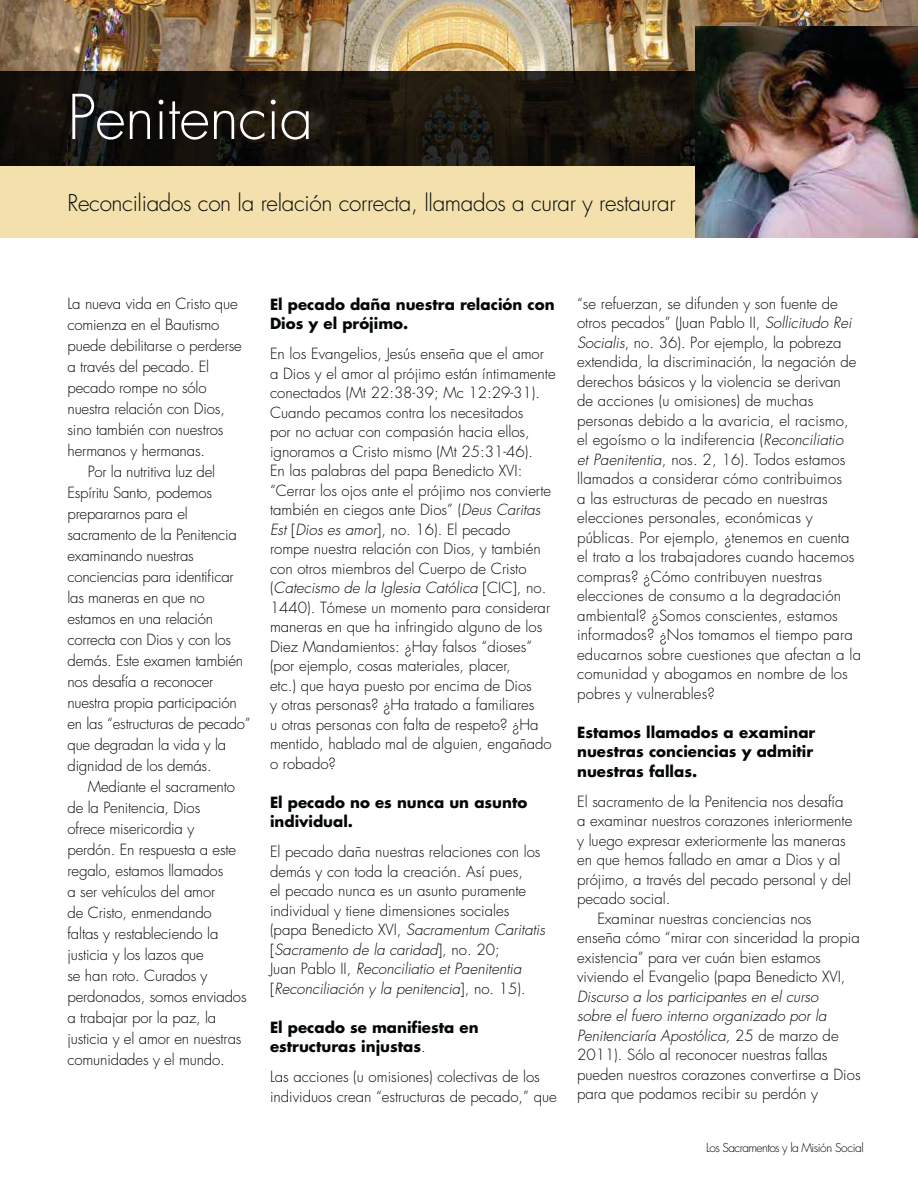
<style>
.page{position:relative;width:918px;height:1188px;background:#fff}
.page>*{position:absolute;margin:0;border:0;box-sizing:border-box;transform-origin:0 0}
.t1{font:300 60px "Futura";letter-spacing:-.01em;color:#fff}
.t2{font:300 22.5px "Futura";letter-spacing:-.015em;color:#030806}
.t3{font:300 15px/19.5px "Futura";color:#030806}
.t4{font:700 15px/19.5px "Futura";color:#030806}
.t5{font:300 12px "Futura";letter-spacing:-.05em;color:#030806}
.s1{font-style:italic}
.s2{font-weight:300}
</style>
<div class="page">
<img style="left:0;top:0;width:918px;height:71px">
<img style="left:0;top:71px;width:695px;height:95px">
<div style="left:0;top:166px;width:918px;height:72px;background:#f3e0ac"></div>
<img style="left:695px;top:27px;width:223px;height:211px">
<h1 class="t1" style="left:68px;top:90px;width:247px">Penitencia</h1>
<h2 class="t2" style="left:68px;top:192px;width:610px">Reconciliados con la relación correcta, llamados a curar y restaurar</h2>
<p class="t3" style="left:68px;top:295px;width:172px">La nueva vida en Cristo que</p>
<p class="t3" style="left:68px;top:316px;width:153px">comienza en el Bautismo</p>
<p class="t3" style="left:68px;top:337px;width:176px">puede debilitarse o perderse</p>
<p class="t3" style="left:68px;top:358px;width:143px">a través del pecado. El</p>
<p class="t3" style="left:68px;top:379px;width:141px">pecado rompe no sólo</p>
<p class="t3" style="left:68px;top:400px;width:159px">nuestra relación con Dios,</p>
<p class="t3" style="left:68px;top:421px;width:157px">sino también con nuestros</p>
<p class="t3" style="left:68px;top:442px;width:139px">hermanos y hermanas.</p>
<p class="t3" style="left:88px;top:463px;width:129px">Por la nutritiva luz del</p>
<p class="t3" style="left:68px;top:484px;width:146px">Espíritu Santo, podemos</p>
<p class="t3" style="left:68px;top:505px;width:122px">prepararnos para el</p>
<p class="t3" style="left:68px;top:526px;width:171px">sacramento de la Penitencia</p>
<p class="t3" style="left:68px;top:547px;width:128px">examinando nuestras</p>
<p class="t3" style="left:68px;top:568px;width:168px">conciencias para identificar</p>
<p class="t3" style="left:68px;top:589px;width:139px">las maneras en que no</p>
<p class="t3" style="left:68px;top:610px;width:147px">estamos en una relación</p>
<p class="t3" style="left:68px;top:631px;width:165px">correcta con Dios y con los</p>
<p class="t3" style="left:68px;top:652px;width:177px">demás. Este examen también</p>
<p class="t3" style="left:68px;top:673px;width:147px">nos desafía a reconocer</p>
<p class="t3" style="left:68px;top:694px;width:171px">nuestra propia participación</p>
<p class="t3" style="left:68px;top:715px;width:185px">en las “estructuras de pecado”</p>
<p class="t3" style="left:68px;top:736px;width:160px">que degradan la vida y la</p>
<p class="t3" style="left:68px;top:757px;width:146px">dignidad de los demás.</p>
<p class="t3" style="left:88px;top:778px;width:149px">Mediante el sacramento</p>
<p class="t3" style="left:68px;top:799px;width:134px">de la Penitencia, Dios</p>
<p class="t3" style="left:68px;top:820px;width:128px">ofrece misericordia y</p>
<p class="t3" style="left:68px;top:841px;width:170px">perdón. En respuesta a este</p>
<p class="t3" style="left:68px;top:862px;width:157px">regalo, estamos llamados</p>
<p class="t3" style="left:68px;top:883px;width:149px">a ser vehículos del amor</p>
<p class="t3" style="left:68px;top:904px;width:146px">de Cristo, enmendando</p>
<p class="t3" style="left:68px;top:925px;width:152px">faltas y restableciendo la</p>
<p class="t3" style="left:68px;top:946px;width:138px">justicia y los lazos que</p>
<p class="t3" style="left:68px;top:967px;width:142px">se han roto. Curados y</p>
<p class="t3" style="left:68px;top:988px;width:181px">perdonados, somos enviados</p>
<p class="t3" style="left:68px;top:1009px;width:150px">a trabajar por la paz, la</p>
<p class="t3" style="left:68px;top:1030px;width:176px">justicia y el amor en nuestras</p>
<p class="t3" style="left:68px;top:1051px;width:159px">comunidades y el mundo.</p>
<p class="t4" style="left:270px;top:296px;width:286px">El pecado daña nuestra relación con<br>Dios y el prójimo.</p>
<p class="t3" style="left:270px;top:345px;width:287px">En los Evangelios, Jesús enseña que el amor a Dios y el amor al prójimo están íntimamente conectados (Mt 22:38-39; Mc 12:29-31).<br>Cuando pecamos contra los necesitados<br>por no actuar con compasión hacia ellos, ignoramos a Cristo mismo (Mt 25:31-46).<br>En las palabras del papa Benedicto XVI: “Cerrar los ojos ante el prójimo nos convierte también en ciegos ante Dios” (<span class="s1">Deus Caritas Est</span> [<span class="s1">Dios es amor</span>], no. 16). El pecado<br>rompe nuestra relación con Dios, y también con otros miembros del Cuerpo de Cristo (<span class="s1">Catecismo de la Iglesia Católica</span> [CIC], no.<br>1440). Tómese un momento para considerar maneras en que ha infringido alguno de los Diez Mandamientos: ¿Hay falsos “dioses” (por ejemplo, cosas materiales, placer,<br>etc.) que haya puesto por encima de Dios<br>y otras personas? ¿Ha tratado a familiares<br>u otras personas con falta de respeto? ¿Ha mentido, hablado mal de alguien, engañado o robado?</p>
<p class="t4" style="left:270px;top:794px;width:259px">El pecado no es nunca un asunto individual.</p>
<p class="t3" style="left:270px;top:843px;width:277px">El pecado daña nuestras relaciones con los demás y con toda la creación. Así pues,<br>el pecado nunca es un asunto puramente individual y tiene dimensiones sociales (papa Benedicto XVI, <span class="s1">Sacramentum Caritatis </span>[<span class="s1">Sacramento de la caridad</span>], no. 20;<br>Juan Pablo II, <span class="s1">Reconciliatio et Paenitentia </span>[<span class="s1">Reconciliación y la penitencia</span>], no. 15).</p>
<p class="t4" style="left:270px;top:1019px;width:210px">El pecado se manifiesta en estructuras injustas<span class="s2">.</span></p>
<p class="t3" style="left:270px;top:1068px;width:288px">Las acciones (u omisiones) colectivas de los individuos crean “estructuras de pecado,” que</p>
<p class="t3" style="left:577px;top:295px;width:285px">“se refuerzan, se difunden y son fuente de otros pecados” (Juan Pablo II, <span class="s1">Sollicitudo Rei Socialis</span>, no. 36). Por ejemplo, la pobreza extendida, la discriminación, la negación de derechos básicos y la violencia se derivan<br>de acciones (u omisiones) de muchas personas debido a la avaricia, el racismo, el egoísmo o la indiferencia (<span class="s1">Reconciliatio<br>et Paenitentia</span>, nos. 2, 16). Todos estamos llamados a considerar cómo contribuimos<br>a las estructuras de pecado en nuestras elecciones personales, económicas y públicas. Por ejemplo, ¿tenemos en cuenta el trato a los trabajadores cuando hacemos compras? ¿Cómo contribuyen nuestras elecciones de consumo a la degradación ambiental? ¿Somos conscientes, estamos informados? ¿Nos tomamos el tiempo para educarnos sobre cuestiones que afectan a la comunidad y abogamos en nombre de los pobres y vulnerables?</p>
<p class="t4" style="left:577px;top:724px;width:240px">Estamos llamados a examinar nuestras conciencias y admitir nuestras fallas.</p>
<p class="t3" style="left:577px;top:793px;width:268px">El sacramento de la Penitencia nos desafía</p>
<p class="t3" style="left:577px;top:813px;width:277px">a examinar nuestros corazones interiormente</p>
<p class="t3" style="left:577px;top:832px;width:270px">y luego expresar exteriormente las maneras</p>
<p class="t3" style="left:577px;top:852px;width:265px">en que hemos fallado en amar a Dios y al</p>
<p class="t3" style="left:577px;top:871px;width:275px">prójimo, a través del pecado personal y del</p>
<p class="t3" style="left:577px;top:891px;width:95px">pecado social.</p>
<p class="t3" style="left:597px;top:910px;width:216px">Examinar nuestras conciencias nos</p>
<p class="t3" style="left:577px;top:930px;width:284px">enseña cómo “mirar con sinceridad la propia</p>
<p class="t3" style="left:577px;top:949px;width:245px">existencia” para ver cuán bien estamos</p>
<p class="t3" style="left:577px;top:969px;width:270px">viviendo el Evangelio (papa Benedicto XVI,</p>
<p class="t3" style="left:577px;top:988px;width:285px"><span class="s1">Discurso a los participantes en el curso<br>sobre el fuero interno organizado por la Penitenciaría Apostólica,</span> 25 de marzo de 2011). Sólo al reconocer nuestras fallas pueden nuestros corazones convertirse a Dios para que podamos recibir su perdón y</p>
<p class="t5" style="left:706px;top:1142px;width:159px">Los Sacramentos y la Misión Social</p>
</div>
